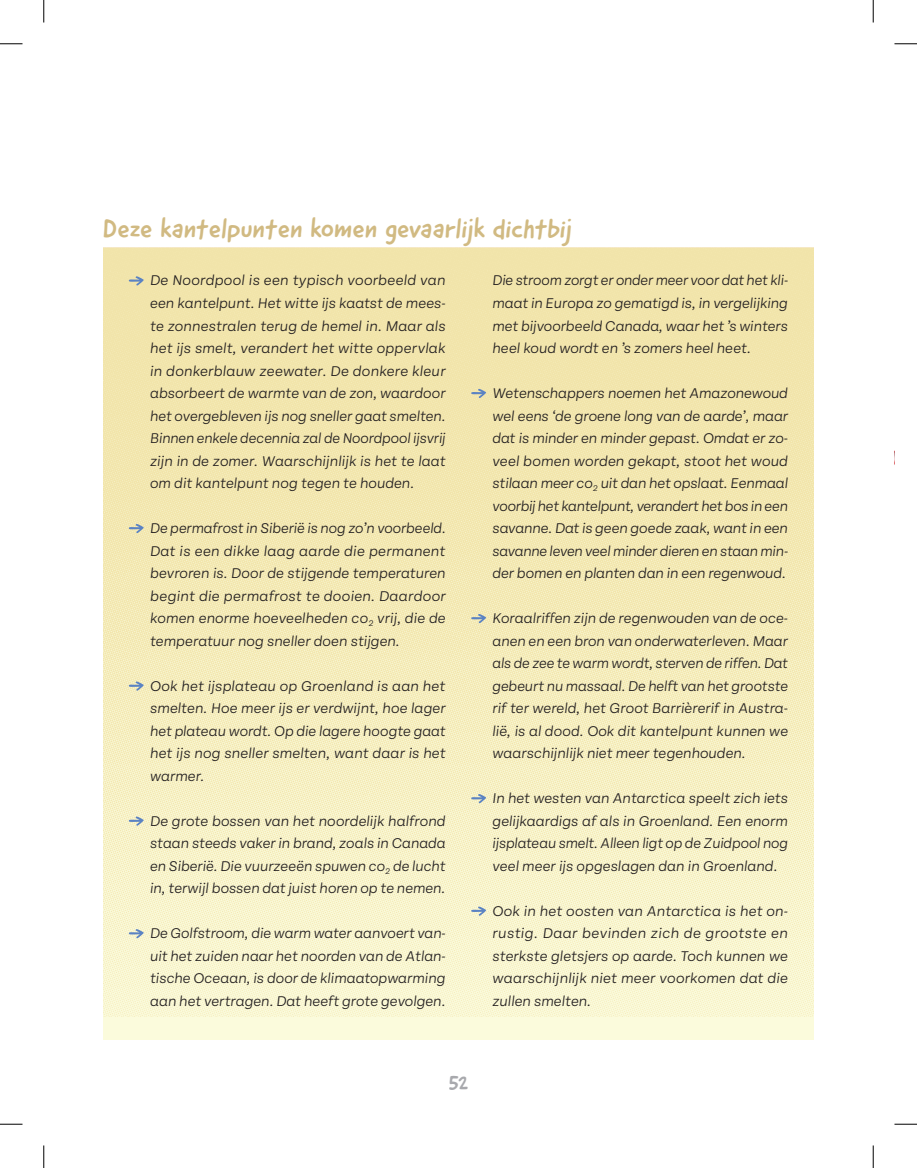
<style>
.page{position:relative;width:917px;height:1168px;background:#fff}
.page>*{position:absolute;margin:0;border:0;box-sizing:border-box;transform-origin:0 0}
.t1{font:27px "Good Dog New";letter-spacing:.01em;color:#d1ba82}
.t2{font:21px "Good Dog New";color:#a8a9ad}
.t3{font:italic 300 15px/22.5px "Tenon";color:#231f20;text-align:justify}
</style>
<div class="page">
<div style="left:103px;top:248px;width:710px;height:791px;background:#fbfbdc"></div>
<img style="left:103px;top:248px;width:710px;height:768px">
<svg style="left:129px;top:276px;width:15px;height:9px"></svg>
<svg style="left:129px;top:524px;width:15px;height:9px"></svg>
<svg style="left:129px;top:681px;width:15px;height:9px"></svg>
<svg style="left:129px;top:816px;width:15px;height:9px"></svg>
<svg style="left:129px;top:929px;width:15px;height:9px"></svg>
<svg style="left:471px;top:389px;width:15px;height:9px"></svg>
<svg style="left:471px;top:614px;width:15px;height:9px"></svg>
<svg style="left:471px;top:794px;width:15px;height:9px"></svg>
<svg style="left:471px;top:906px;width:15px;height:9px"></svg>
<svg style="left:0;top:44px;width:22px;height:1px"></svg>
<svg style="left:894px;top:44px;width:23px;height:1px"></svg>
<svg style="left:0;top:1124px;width:22px;height:1px"></svg>
<svg style="left:894px;top:1124px;width:23px;height:1px"></svg>
<svg style="left:44px;top:0;width:1px;height:22px"></svg>
<svg style="left:44px;top:1145px;width:1px;height:23px"></svg>
<svg style="left:873px;top:0;width:1px;height:22px"></svg>
<svg style="left:873px;top:1145px;width:1px;height:23px"></svg>
<h1 class="t1" style="left:103px;top:211px;width:470px">Deze kantelpunten komen gevaarlijk dichtbij</h1>
<p class="t3" style="left:150px;top:269px;width:297px">De Noordpool is een typisch voorbeeld van een kantelpunt. Het witte ijs kaatst de mees&shy;te zonnestralen terug de hemel in. Maar als het ijs smelt, verandert het witte oppervlak in donkerblauw zeewater. De donkere kleur absorbeert de warmte van de zon, waardoor het overgebleven ijs nog sneller gaat smelten.<br>Binnen enkele decennia zal de Noordpool ijsvrij zijn in de zomer. Waarschijnlijk is het te laat om dit kantelpunt nog tegen te houden.</p>
<p class="t3" style="left:150px;top:517px;width:297px">De permafrost in Siberië is nog zo’n voorbeeld.<br>Dat is een dikke laag aarde die permanent bevroren is. Door de stijgende temperaturen begint die permafrost te dooien. Daardoor komen enorme hoeveelheden co<sub>2</sub> vrij, die de temperatuur nog sneller doen stijgen.</p>
<p class="t3" style="left:150px;top:674px;width:297px">Ook het ijsplateau op Groenland is aan het smelten. Hoe meer ijs er verdwijnt, hoe lager het plateau wordt. Op die lagere hoogte gaat het ijs nog sneller smelten, want daar is het warmer.</p>
<p class="t3" style="left:150px;top:809px;width:297px">De grote bossen van het noordelijk halfrond staan steeds vaker in brand, zoals in Canada en Siberië. Die vuurzeeën spuwen co<sub>2</sub> de lucht in, terwijl bossen dat juist horen op te nemen.</p>
<p class="t3" style="left:150px;top:922px;width:297px">De Golfstroom, die warm water aanvoert van&shy;uit het zuiden naar het noorden van de Atlan&shy;tische Oceaan, is door de klimaatopwarming aan het vertragen. Dat heeft grote gevolgen.</p>
<p class="t3" style="left:492px;top:269px;width:297px">Die stroom zorgt er onder meer voor dat het kli&shy;maat in Europa zo gematigd is, in vergelijking met bijvoorbeeld Canada, waar het ’s winters heel koud wordt en ’s zomers heel heet.</p>
<p class="t3" style="left:492px;top:382px;width:297px">Wetenschappers noemen het Amazonewoud wel eens ‘de groene long van de aarde’, maar dat is minder en minder gepast. Omdat er zo&shy;veel bomen worden gekapt, stoot het woud stilaan meer co<sub>2</sub> uit dan het opslaat. Eenmaal voorbij het kantelpunt, verandert het bos in een savanne. Dat is geen goede zaak, want in een savanne leven veel minder dieren en staan min&shy;der bomen en planten dan in een regenwoud.</p>
<p class="t3" style="left:492px;top:607px;width:297px">Koraalriffen zijn de regenwouden van de oce&shy;anen en een bron van onderwaterleven. Maar als de zee te warm wordt, sterven de riffen. Dat gebeurt nu massaal. De helft van het grootste rif ter wereld, het Groot Barrièrerif in Austra&shy;lië, is al dood. Ook dit kantelpunt kunnen we waarschijnlijk niet meer tegenhouden.</p>
<p class="t3" style="left:492px;top:787px;width:297px">In het westen van Antarctica speelt zich iets gelijkaardigs af als in Groenland. Een enorm ijsplateau smelt. Alleen ligt op de Zuidpool nog veel meer ijs opgeslagen dan in Groenland.</p>
<p class="t3" style="left:492px;top:899px;width:297px">Ook in het oosten van Antarctica is het on&shy;rustig. Daar bevinden zich de grootste en sterkste gletsjers op aarde. Toch kunnen we waarschijnlijk niet meer voorkomen dat die zullen smelten.</p>
<h2 class="t2" style="left:448px;top:1068px;width:21px">52</h2>
</div>
